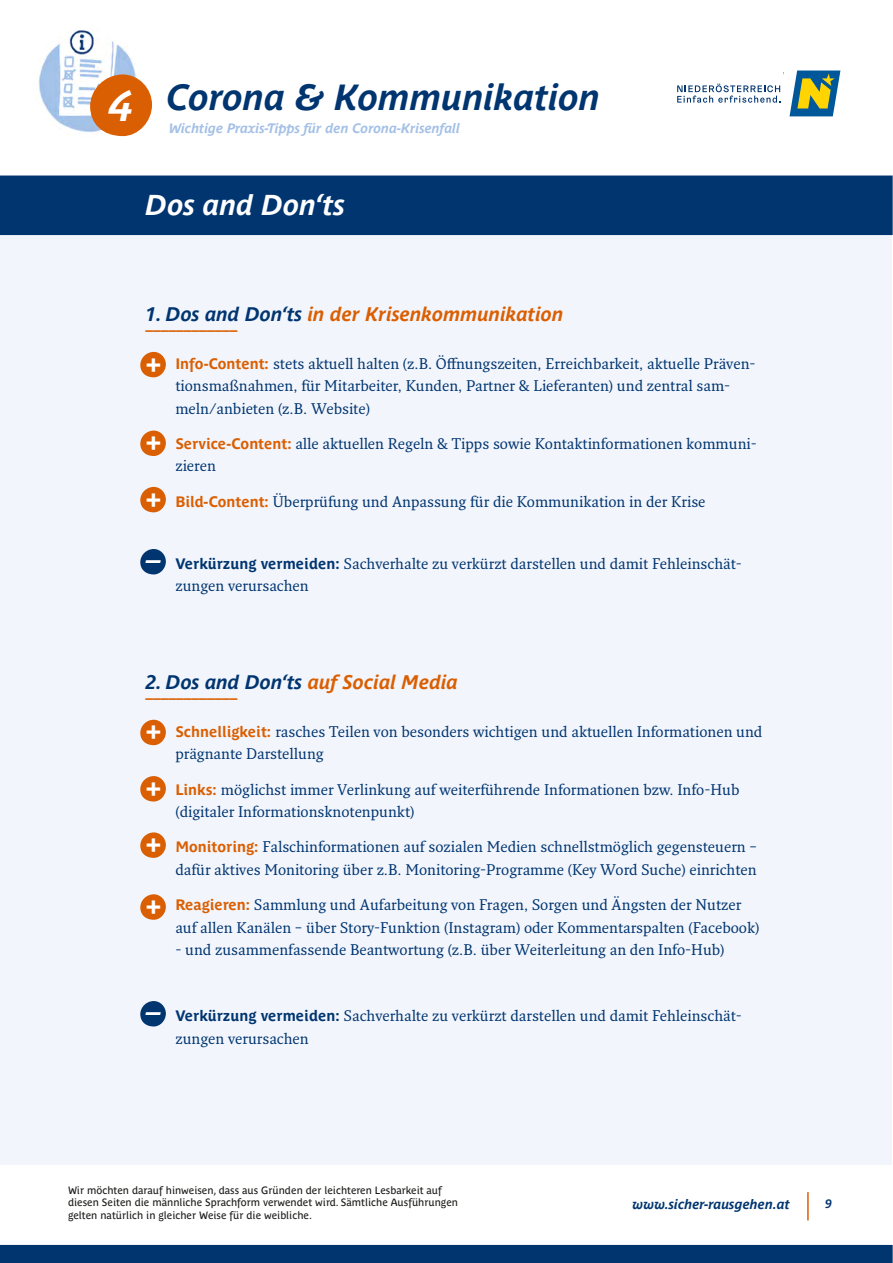
<style>
.page{position:relative;width:893px;height:1263px;background:#fff}
.page>*{position:absolute;margin:0;border:0;box-sizing:border-box;transform-origin:0 0}
.Fließtext_Fresco{font:italic 700 42.6px "Parisine NOE";color:#fff}
.Fließtext_Fresco-2{font:italic 700 36px "Parisine NOE";color:#003570}
.Fließtext_Fresco-3{font:italic 700 28.5px "Parisine NOE";color:#fff}
.Fließtext_Fresco-4{font:italic 700 26.4px "Parisine NOE";color:#fff}
.Fließtext_Fresco_Auf{font:italic 700 19.5px "Parisine NOE";color:#da5f02}
.Fließtext_Fresco_Auf-2{font:italic 700 19.5px "Parisine NOE";color:#003570}
.Fließtext_Fresco_Auf-3{font:15px/22.5px "Fresco Pro";color:#003570}
.Fließtext_Fresco_Auf-4{font:700 15px "Parisine NOE";color:#da5f02}
.Fließtext_Fresco-5{font:italic 700 13.5px "Parisine NOE";color:#a4c0e6}
.Fließtext_Fresco-6{font:italic 700 13.5px "Parisine NOE";color:#003570}
.Fließtext_Fresco-7{font:italic 700 12px "Parisine NOE";color:#003570}
.t1{font:10.5px/12.6px "Parisine NOE";color:#1a1a18}
.s1{color:#003570}
.s2{font-family:"Parisine NOE";font-weight:700;color:#da5f02}
.s3{font-family:"Parisine NOE";font-weight:700}
.s4{color:#da5f02}
</style>
<div class="page">
<div style="left:0;top:180px;width:892px;height:985px;background:#f2f5fc"></div>
<div style="left:0;top:1245px;width:893px;height:18px;background:#003570"></div>
<hr style="left:807px;top:1192px;width:2px;height:28px;background:#da5f02">
<div style="left:0;top:175px;width:893px;height:60px;background:#003570"></div>
<img style="left:33px;top:28px;width:109px;height:110px;border-radius:55px">
<div style="left:90px;top:74px;width:62px;height:62px;background:#da5f02;border-radius:30px"></div>
<div style="left:140px;top:352px;width:26px;height:25px;background:#da5f02;border-radius:50%"></div>
<div style="left:140px;top:720px;width:26px;height:25px;background:#da5f02;border-radius:50%"></div>
<div style="left:140px;top:431px;width:26px;height:25px;background:#da5f02;border-radius:50%"></div>
<div style="left:140px;top:776px;width:26px;height:25px;background:#da5f02;border-radius:50%"></div>
<div style="left:140px;top:487px;width:26px;height:25px;background:#da5f02;border-radius:50%"></div>
<div style="left:140px;top:832px;width:26px;height:26px;background:#da5f02;border-radius:50%"></div>
<div style="left:140px;top:894px;width:26px;height:26px;background:#da5f02;border-radius:50%"></div>
<div style="left:140px;top:549px;width:26px;height:25px;background:#003570;border-radius:50%"></div>
<div style="left:140px;top:1001px;width:26px;height:25px;background:#003570;border-radius:50%"></div>
<svg style="left:677px;top:84px;width:103px;height:19px"></svg>
<svg style="left:789px;top:71px;width:51px;height:45px;background:#769779"></svg>
<p class="Fließtext_Fresco" style="left:109px;top:75px;width:25px">4</p>
<p class="Fließtext_Fresco-2" style="left:167px;top:71px;width:435px">Corona &amp; Kommunikation</p>
<p class="Fließtext_Fresco-5" style="left:169px;top:119px;width:292px">Wichtige Praxis-Tipps für den Corona-Krisenfall</p>
<p class="Fließtext_Fresco-3" style="left:146px;top:184px;width:201px">Dos and Don‘ts</p>
<p class="Fließtext_Fresco_Auf" style="left:146px;top:299px;width:419px"><span class="s1">1. Dos and Don‘ts</span> in der Krisenkommunikation</p>
<p class="Fließtext_Fresco_Auf-4" style="left:146px;top:313px;width:93px">____________</p>
<p class="Fließtext_Fresco_Auf-3" style="left:175px;top:352px;width:582px;text-indent:-30px"><span class="s2">» Info-Content:</span> stets aktuell halten (z.B. Öffnungszeiten, Erreichbarkeit, aktuelle Präven&shy;tionsmaßnahmen, für Mitarbeiter, Kunden, Partner &amp; Lieferanten) und zentral sam&shy;meln/anbieten (z.B. Website)</p>
<p class="Fließtext_Fresco_Auf-3" style="left:175px;top:432px;width:583px;text-indent:-30px"><span class="s2">» Service-Content:</span> alle aktuellen Regeln &amp; Tipps sowie Kontaktinformationen kommuni&shy;zieren</p>
<p class="Fließtext_Fresco_Auf-3" style="left:146px;top:490px;width:561px"><span class="s2">» Bild-Content:</span> Überprüfung und Anpassung für die Kommunikation in der Krise</p>
<p class="Fließtext_Fresco-4" style="left:146px;top:345px;width:16px">+</p>
<p class="Fließtext_Fresco-4" style="left:146px;top:424px;width:16px">+</p>
<p class="Fließtext_Fresco-4" style="left:146px;top:480px;width:16px">+</p>
<p class="Fließtext_Fresco_Auf-3" style="left:175px;top:552px;width:568px;text-indent:-30px"><span class="s2">»</span> <span class="s3">Verkürzung vermeiden:</span> Sachverhalte zu verkürzt darstellen und damit Fehleinschät&shy;zungen verursachen</p>
<p class="Fließtext_Fresco-4" style="left:146px;top:540px;width:17px">–</p>
<p class="Fließtext_Fresco_Auf-2" style="left:146px;top:667px;width:314px">2. Dos and Don‘ts <span class="s4">auf Social Media</span></p>
<p class="Fließtext_Fresco_Auf-4" style="left:146px;top:681px;width:93px">____________</p>
<p class="Fließtext_Fresco_Auf-3" style="left:175px;top:720px;width:588px;text-indent:-30px"><span class="s2">» Schnelligkeit:</span> rasches Teilen von besonders wichtigen und aktuellen Informationen und prägnante Darstellung</p>
<p class="Fließtext_Fresco_Auf-3" style="left:175px;top:777px;width:565px;text-indent:-30px"><span class="s2">» Links:</span> möglichst immer Verlinkung auf weiterführende Informationen bzw. Info-Hub (digitaler Informationsknotenpunkt)</p>
<p class="Fließtext_Fresco_Auf-3" style="left:146px;top:835px;width:613px;text-align:right"><span class="s2">» Monitoring:</span> Falschinformationen auf sozialen Medien schnellstmöglich gegensteuern – dafür aktives Monitoring über z.B. Monitoring-Programme (Key Word Suche) einrichten</p>
<p class="Fließtext_Fresco_Auf-3" style="left:175px;top:893px;width:585px;text-indent:-30px"><span class="s2">» Reagieren:</span> Sammlung und Aufarbeitung von Fragen, Sorgen und Ängsten der Nutzer auf allen Kanälen – über Story-Funktion (Instagram) oder Kommentarspalten (Facebook)</p>
<p class="Fließtext_Fresco_Auf-3" style="left:175px;top:938px;width:551px">- und zusammenfassende Beantwortung (z.B. über Weiterleitung an den Info-Hub)</p>
<p class="Fließtext_Fresco-4" style="left:146px;top:713px;width:16px">+</p>
<p class="Fließtext_Fresco-4" style="left:146px;top:769px;width:16px">+</p>
<p class="Fließtext_Fresco-4" style="left:146px;top:825px;width:16px">+</p>
<p class="Fließtext_Fresco-4" style="left:146px;top:887px;width:16px">+</p>
<p class="Fließtext_Fresco-4" style="left:146px;top:992px;width:17px">–</p>
<p class="Fließtext_Fresco_Auf-3" style="left:175px;top:1004px;width:568px"><span class="s3">Verkürzung vermeiden:</span> Sachverhalte zu verkürzt darstellen und damit Fehleinschät&shy;zungen verursachen</p>
<p class="t1" style="left:68px;top:1183px;width:391px">Wir möchten darauf hinweisen, dass aus Gründen der leichteren Lesbarkeit auf diesen Seiten die männliche Sprachform verwendet wird. Sämtliche Ausführungen gelten natürlich in gleicher Weise für die weibliche.</p>
<p class="Fließtext_Fresco-6" style="left:633px;top:1194px;width:159px">www.sicher-rausgehen.at</p>
<p class="Fließtext_Fresco-7" style="left:825px;top:1195px;width:8px">9</p>
</div>
